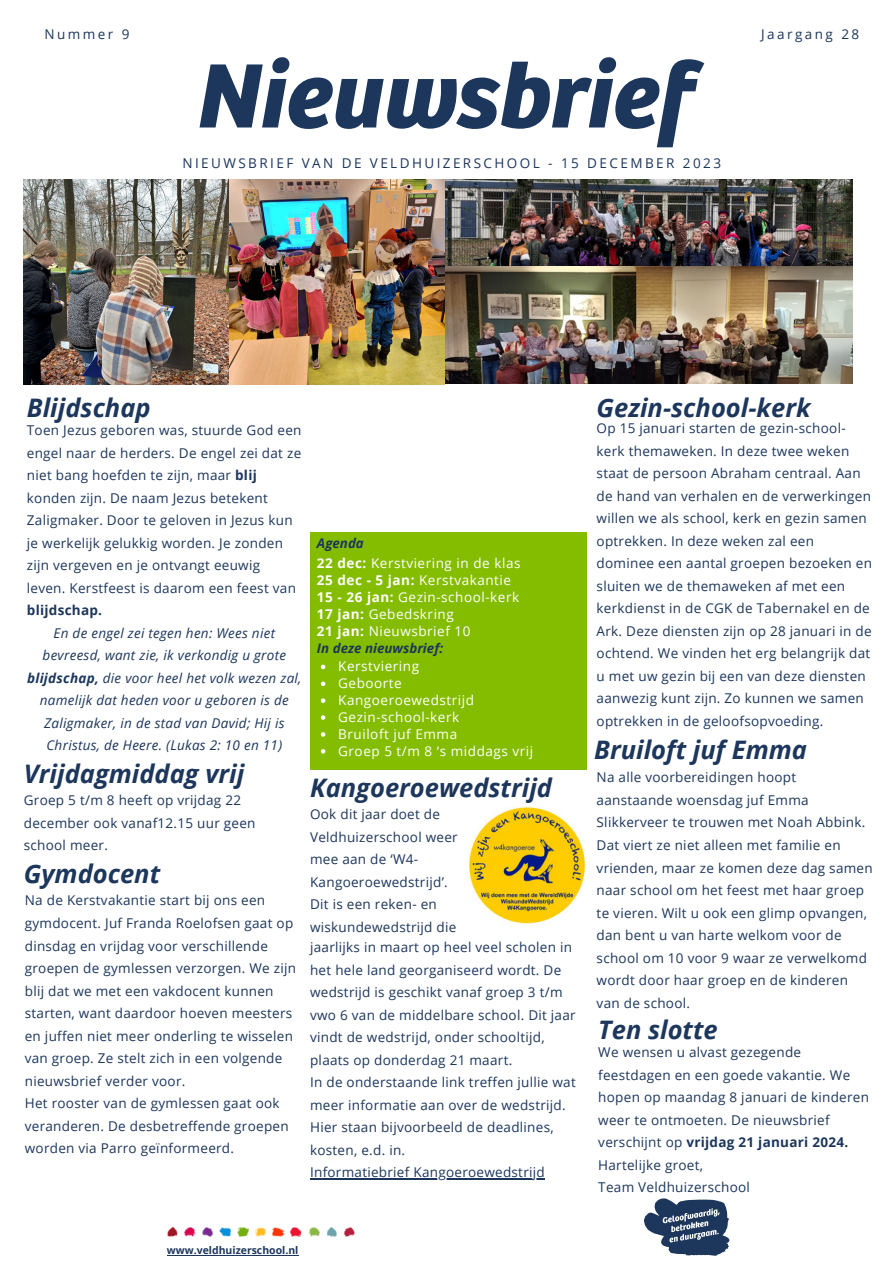
<style>
.page{position:relative;width:894px;height:1264px;background:#fff}
.page>*{position:absolute;margin:0;border:0;box-sizing:border-box;transform-origin:0 0}
.t1{font:italic 700 25.5px "Open Sans";color:#1c365c}
.t2{font:13.5px/22.5px "Open Sans";letter-spacing:.02em;color:#1c365c}
.t3{font:13.5px "Open Sans";letter-spacing:.04em;color:#fff}
.t4{font:italic 13.5px/22.5px "Open Sans";letter-spacing:.02em;color:#1c365c;text-align:center}
.t5{font:13.5px "Open Sans";letter-spacing:.18em;color:#1c365c}
.t6{font:italic 700 13.35px "Open Sans";color:#1c365c}
.t7{font:700 10.5px "Open Sans";color:#1c365c}
.s1{font-weight:700}
</style>
<div class="page">
<div style="left:310px;top:533px;width:276px;height:237px;background:#84bd00"></div>
<svg style="left:199px;top:57px;width:505px;height:90px"></svg>
<hr style="left:167px;top:1255px;width:131px;height:1px;background:#1c365c">
<svg style="left:644px;top:1198px;width:85px;height:57px"></svg>
<img style="left:168px;top:1227px;width:187px;height:9px">
<img style="left:24px;top:179px;width:414px;height:205px">
<img style="left:438px;top:179px;width:414px;height:205px">
<img style="left:469px;top:806px;width:117px;height:118px">
<svg style="left:321px;top:664px;width:4px;height:5px"></svg>
<svg style="left:321px;top:681px;width:4px;height:5px"></svg>
<svg style="left:321px;top:698px;width:4px;height:5px"></svg>
<svg style="left:321px;top:715px;width:4px;height:4px"></svg>
<svg style="left:321px;top:732px;width:4px;height:4px"></svg>
<svg style="left:321px;top:749px;width:4px;height:4px"></svg>
<hr style="left:310px;top:1178px;width:235px;height:1px;background:#1c365c">
<p class="t2" style="left:44px;top:22px;width:86px">Nummer 9</p>
<p class="t5" style="left:761px;top:24px;width:99px">Jaargang 28</p>
<p class="t5" style="left:182px;top:153px;width:540px">NIEUWSBRIEF VAN DE VELDHUIZERSCHOOL - 15 DECEMBER 2023</p>
<p class="t1" style="left:27px;top:389px;width:125px">Blijdschap</p>
<p class="t1" style="left:596px;top:389px;width:215px">Gezin-school-kerk</p>
<p class="t2" style="left:596px;top:416px;width:277px">Op 15 januari starten de gezin-school&shy;kerk themaweken. In deze twee weken staat de persoon Abraham centraal. Aan de hand van verhalen en de verwerkingen willen we als school, kerk en gezin samen optrekken. In deze weken zal een dominee een aantal groepen bezoeken en sluiten we de themaweken af met een kerkdienst in de CGK de Tabernakel en de Ark. Deze diensten zijn op 28 januari in de ochtend. We vinden het erg belangrijk dat u met uw gezin bij een van deze diensten aanwezig kunt zijn. Zo kunnen we samen optrekken in de geloofsopvoeding.</p>
<p class="t1" style="left:594px;top:732px;width:214px">Bruiloft juf Emma</p>
<p class="t2" style="left:596px;top:766px;width:270px">Na alle voorbereidingen hoopt aanstaande woensdag juf Emma<br>Slikkerveer te trouwen met Noah Abbink.</p>
<p class="t2" style="left:596px;top:833px;width:277px">Dat viert ze niet alleen met familie en vrienden, maar ze komen deze dag samen naar school om het feest met haar groep te vieren. Wilt u ook een glimp opvangen, dan bent u van harte welkom voor de school om 10 voor 9 waar ze verwelkomd wordt door haar groep en de kinderen van de school.</p>
<p class="t2" style="left:27px;top:419px;width:276px">Toen Jezus geboren was, stuurde God een engel naar de herders. De engel zei dat ze niet bang hoefden te zijn, maar <span class="s1">blij </span>konden zijn. De naam Jezus betekent Zaligmaker. Door te geloven in Jezus kun je werkelijk gelukkig worden. Je zonden zijn vergeven en je ontvangt eeuwig leven. Kerstfeest is daarom een feest van <span class="s1">blijdschap.</span></p>
<p class="t4" style="left:27px;top:621px;width:276px">En de engel zei tegen hen: Wees niet bevreesd, want zie, ik verkondig u grote <span class="s1">blijdschap,</span> die voor heel het volk wezen zal, namelijk dat heden voor u geboren is de Zaligmaker, in de stad van David; Hij is Christus, de Heere. (Lukas 2: 10 en 11)</p>
<p class="t6" style="left:317px;top:533px;width:48px">Agenda</p>
<p class="t3" style="left:317px;top:553px;width:205px"><span class="s1">22 dec:</span> Kerstviering in de klas</p>
<p class="t3" style="left:317px;top:570px;width:196px"><span class="s1">25 dec - 5 jan:</span> Kerstvakantie</p>
<p class="t3" style="left:317px;top:587px;width:204px"><span class="s1">15 - 26 jan:</span> Gezin-school-kerk</p>
<p class="t3" style="left:317px;top:604px;width:138px"><span class="s1">17 jan:</span> Gebedskring</p>
<p class="t3" style="left:317px;top:621px;width:155px"><span class="s1">21 jan:</span> Nieuwsbrief 10</p>
<p class="t6" style="left:317px;top:638px;width:128px">In deze nieuwsbrief:</p>
<p class="t3" style="left:338px;top:657px;width:82px">Kerstviering</p>
<p class="t3" style="left:338px;top:674px;width:65px">Geboorte</p>
<p class="t3" style="left:338px;top:690px;width:137px">Kangoeroewedstrijd</p>
<p class="t3" style="left:338px;top:707px;width:122px">Gezin-school-kerk</p>
<p class="t3" style="left:338px;top:724px;width:120px">Bruiloft juf Emma</p>
<p class="t3" style="left:338px;top:741px;width:196px">Groep 5 t/m 8 ‘s middags vrij</p>
<p class="t1" style="left:24px;top:755px;width:222px">Vrijdagmiddag vrij</p>
<p class="t2" style="left:24px;top:789px;width:233px">Groep 5 t/m 8 heeft op vrijdag 22 december ook vanaf12.15 uur geen school meer.</p>
<p class="t1" style="left:24px;top:855px;width:138px">Gymdocent</p>
<p class="t2" style="left:25px;top:889px;width:273px">Na de Kerstvakantie start bij ons een gymdocent. Juf Franda Roelofsen gaat op dinsdag en vrijdag voor verschillende groepen de gymlessen verzorgen. We zijn blij dat we met een vakdocent kunnen starten, want daardoor hoeven meesters en juffen niet meer onderling te wisselen van groep. Ze stelt zich in een volgende nieuwsbrief verder voor.</p>
<p class="t2" style="left:25px;top:1091px;width:265px">Het rooster van de gymlessen gaat ook veranderen. De desbetreffende groepen worden via Parro geïnformeerd.</p>
<p class="t1" style="left:310px;top:769px;width:243px">Kangoeroewedstrijd</p>
<p class="t2" style="left:310px;top:802px;width:149px">Ook dit jaar doet de<br>Veldhuizerschool weer mee aan de ‘W4-<br>Kangoeroewedstrijd’.<br>Dit is een reken- en wiskundewedstrijd die</p>
<p class="t2" style="left:310px;top:935px;width:267px">jaarlijks in maart op heel veel scholen in het hele land georganiseerd wordt. De wedstrijd is geschikt vanaf groep 3 t/m vwo 6 van de middelbare school. Dit jaar vindt de wedstrijd, onder schooltijd, plaats op donderdag 21 maart.</p>
<p class="t2" style="left:310px;top:1070px;width:267px">In de onderstaande link treffen jullie wat meer informatie aan over de wedstrijd.<br>Hier staan bijvoorbeeld de deadlines, kosten, e.d. in.</p>
<p class="t2" style="left:310px;top:1160px;width:236px">Informatiebrief Kangoeroewedstrijd</p>
<p class="t1" style="left:598px;top:1012px;width:121px">Ten slotte</p>
<p class="t2" style="left:598px;top:1040px;width:272px">We wensen u alvast gezegende feestdagen en een goede vakantie. We hopen op maandag 8 januari de kinderen weer te ontmoeten. De nieuwsbrief verschijnt op <span class="s1">vrijdag 21 januari 2024.</span></p>
<p class="t2" style="left:598px;top:1153px;width:106px">Hartelijke groet,</p>
<p class="t2" style="left:598px;top:1175px;width:153px">Team Veldhuizerschool</p>
<p class="t7" style="left:167px;top:1243px;width:133px">www.veldhuizerschool.nl</p>
</div>
